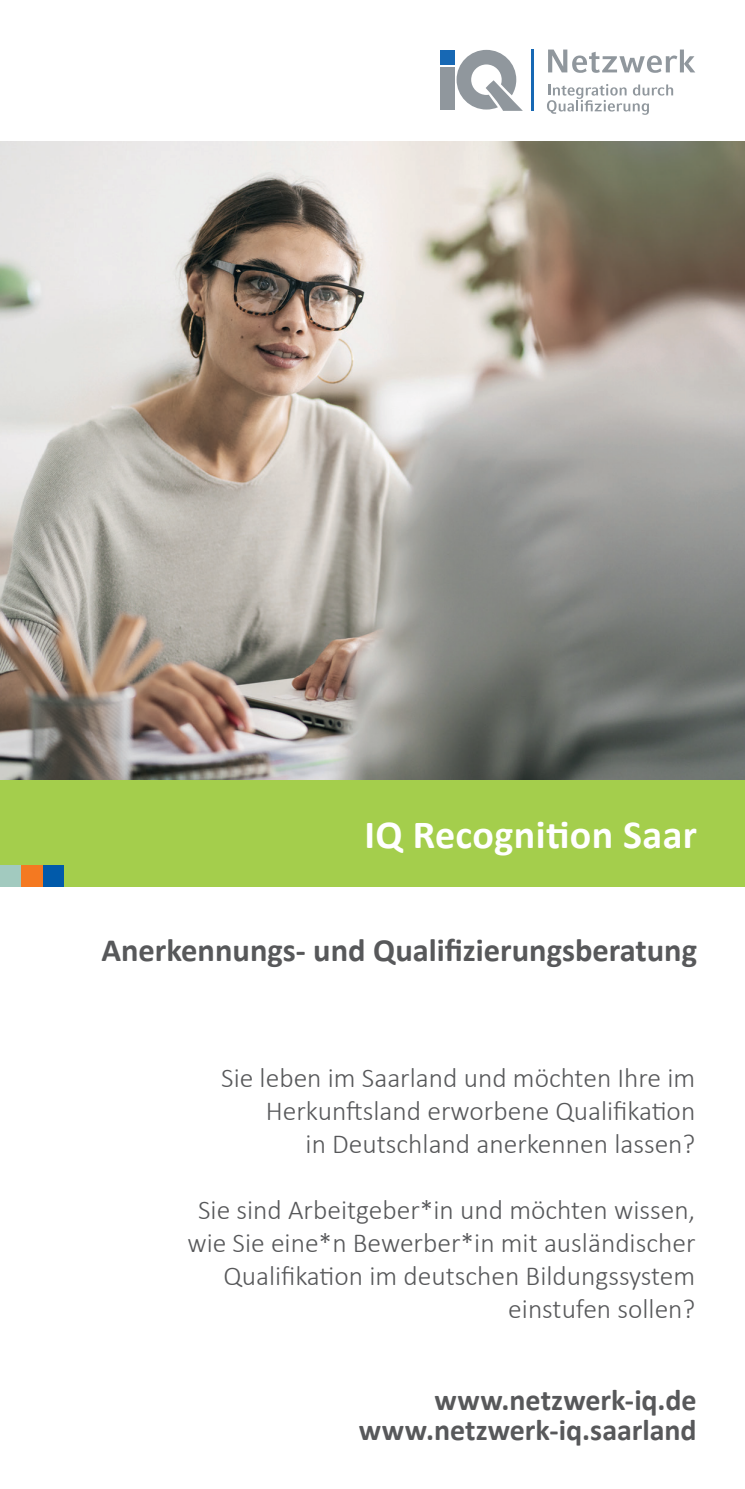
<style>
.page{position:relative;width:745px;height:1489px;background:#fff}
.page>*{position:absolute;margin:0;border:0;box-sizing:border-box;transform-origin:0 0}
.t1{font:700 40px "Calibri";letter-spacing:.01em;color:#fff}
.t2{font:700 32.5px "Calibri";color:#57585a}
.t3{font:700 30px/30px "Calibri";color:#57585a;text-align:right}
.t4{font:300 27.5px/33px "Calibri";color:#57585a;text-align:right}
</style>
<div class="page">
<img style="left:0;top:142px;width:744px;height:638px">
<div style="left:0;top:780px;width:744px;height:106px;background:#a4ce4c"></div>
<div style="left:42px;top:865px;width:22px;height:21px;background:#015aaa"></div>
<div style="left:0;top:865px;width:21px;height:21px;background:#a2cabf"></div>
<div style="left:21px;top:865px;width:22px;height:21px;background:#f47921"></div>
<div style="left:439px;top:67px;width:15px;height:43px;background:#90979d"></div>
<div style="left:439px;top:50px;width:15px;height:14px;background:#1768b4"></div>
<svg style="left:456px;top:50px;width:66px;height:61px"></svg>
<hr style="left:531px;top:49px;width:2px;height:62px;background:#1768b4">
<svg style="left:547px;top:84px;width:125px;height:31px"></svg>
<svg style="left:548px;top:50px;width:146px;height:23px"></svg>
<h1 class="t1" style="left:364px;top:809px;width:334px">IQ Recognition Saar</h1>
<p class="t2" style="left:101px;top:929px;width:597px">Anerkennungs- und Qualifizierungsberatung</p>
<p class="t4" style="left:221px;top:1060px;width:475px">Sie leben im Saarland und möchten Ihre im<br>Herkunftsland erworbene Qualifikation<br>in Deutschland anerkennen lassen?</p>
<p class="t4" style="left:187px;top:1192px;width:509px">Sie sind Arbeitgeber*in und möchten wissen, wie Sie eine*n Bewerber*in mit ausländischer Qualifikation im deutschen Bildungssystem einstufen sollen?</p>
<p class="t3" style="left:359px;top:1384px;width:339px">www.netzwerk-iq.de www.netzwerk-iq.saarland</p>
</div>
